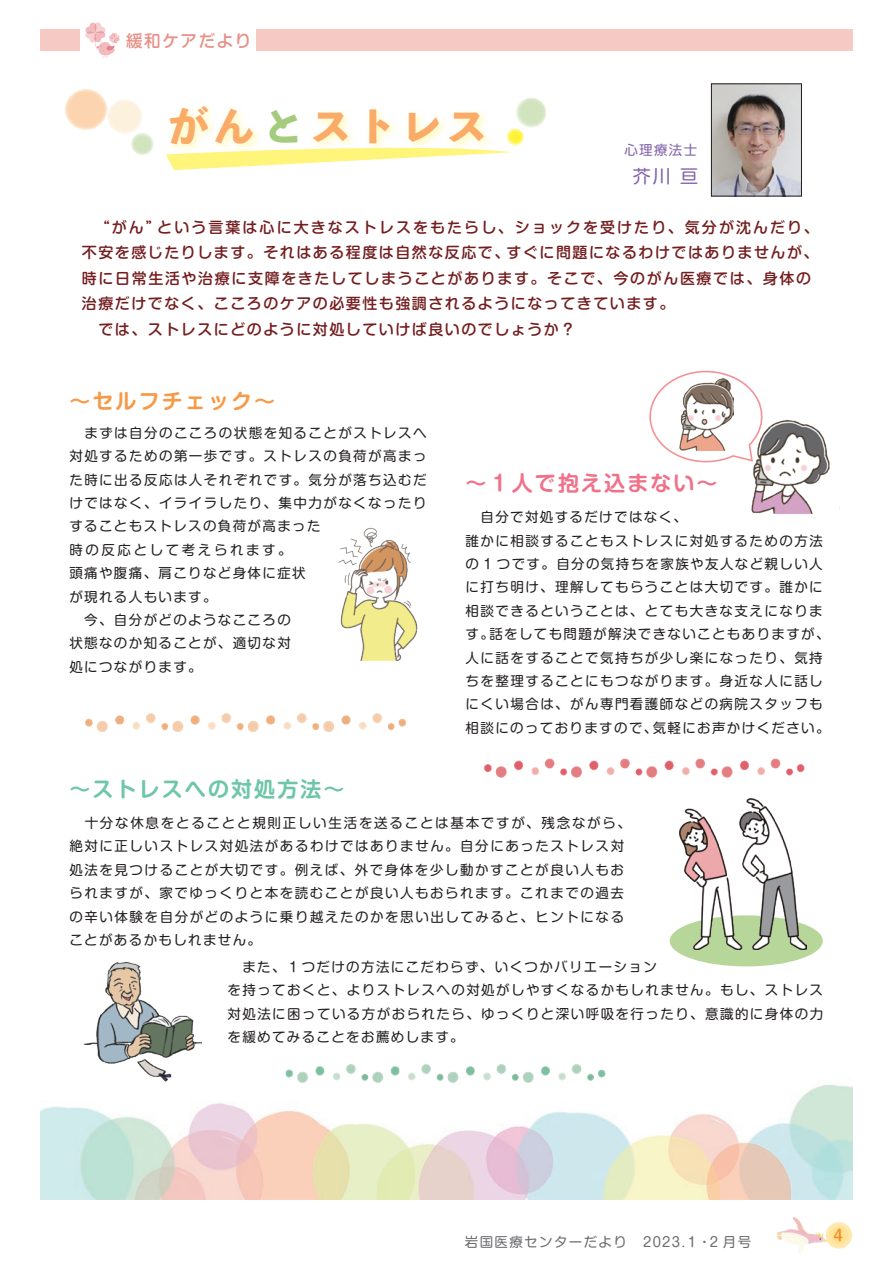
<style>
.page{position:relative;width:893px;height:1263px;background:#fff}
.page>*{position:absolute;margin:0;border:0;box-sizing:border-box;transform-origin:0 0}
.t1{font:41.25px "P Bunkyu Md Go Std EB";letter-spacing:.1em;color:#faab67}
.t2{font:700 21px "Shin M Go Pro De";letter-spacing:.1em;color:#6ec6a8}
.t3{font:700 21px "Shin M Go Pro De";letter-spacing:.1em;color:#f0718a}
.t4{font:700 21px "Shin M Go Pro De";letter-spacing:.1em;color:#f79a47}
.t5{font:18px "Shin M Go Pro";color:#8365ac}
.t6{font:500 16.5px "Shin M Go Pro";letter-spacing:.1em;color:#e88f86}
.t7{font:500 15px/25.5px "Shin M Go Pro";letter-spacing:.1em;color:#741e20}
.t8{font:500 15px "Shin M Go Pro";color:#f68b1f}
.t9{font:13.5px/23.4px "Shin M Go Pro";letter-spacing:.105em;color:#231f20}
.t10{font:13.5px "Shin M Go Pro";letter-spacing:.1em;color:#6c6d70}
.t11{font:13.5px "Shin M Go Pro";letter-spacing:.1em;color:#8365ac}
.s1{color:#a5cc7e}
</style>
<div class="page">
<div style="left:824px;top:1220px;width:30px;height:30px;background:#fff;opacity:.75"></div>
<img style="left:778px;top:1218px;width:50px;height:35px">
<img style="left:40px;top:1085px;width:813px;height:114px">
<div style="left:256px;top:30px;width:597px;height:21px;background:#f7c9c5"></div>
<div style="left:40px;top:30px;width:40px;height:21px;background:#f7c9c5"></div>
<svg style="left:85px;top:22px;width:35px;height:36px"></svg>
<img style="left:85px;top:713px;width:322px;height:19px">
<img style="left:484px;top:758px;width:321px;height:20px">
<img style="left:285px;top:1064px;width:321px;height:19px">
<img style="left:84px;top:962px;width:118px;height:120px">
<svg style="left:107px;top:99px;width:35px;height:35px"></svg>
<svg style="left:131px;top:133px;width:23px;height:22px"></svg>
<svg style="left:65px;top:89px;width:42px;height:41px"></svg>
<img style="left:751px;top:420px;width:79px;height:94px">
<svg style="left:649px;top:371px;width:114px;height:91px"></svg>
<img style="left:672px;top:379px;width:61px;height:71px">
<div style="left:670px;top:915px;width:153px;height:51px;background:#b7d699;border-radius:50%"></div>
<img style="left:680px;top:798px;width:126px;height:151px">
<img style="left:338px;top:527px;width:80px;height:135px">
<svg style="left:166px;top:98px;width:380px;height:72px"></svg>
<img style="left:713px;top:86px;width:87px;height:108px">
<div style="left:711px;top:84px;width:91px;height:112px;border:1px solid #231f20"></div>
<p class="t6" style="left:126px;top:27px;width:127px">緩和ケアだより</p>
<h1 class="t1" style="left:168px;top:95px;width:321px">がん<span class="s1">と</span>ストレス</h1>
<p class="t11" style="left:624px;top:139px;width:74px">心理療法士</p>
<h3 class="t5" style="left:633px;top:162px;width:67px">芥川 亘</h3>
<p class="t7" style="left:82px;top:213px;width:738px">　“がん”という言葉は心に大きなストレスをもたらし、ショックを受けたり、気分が沈んだり、不安を感じたりします。それはある程度は自然な反応で、すぐに問題になるわけではありませんが、時に日常生活や治療に支障をきたしてしまうことがあります。そこで、今のがん医療では、身体の治療だけでなく、こころのケアの必要性も強調されるようになってきています。<br>　では、ストレスにどのように対処していけば良いのでしょうか？</p>
<h2 class="t4" style="left:69px;top:384px;width:207px">～セルフチェック～</h2>
<p class="t9" style="left:69px;top:419px;width:359px">　まずは自分のこころの状態を知ることがストレスへ対処するための第一歩です。ストレスの負荷が高まった時に出る反応は人それぞれです。気分が落ち込むだけではなく、イライラしたり、集中力がなくなったりすることもストレスの負荷が高まった<br>時の反応として考えられます。<br>頭痛や腹痛、肩こりなど身体に症状<br>が現れる人もいます。<br>　今、自分がどのようなこころの<br>状態なのか知ることが、適切な対<br>処につながります。</p>
<h2 class="t3" style="left:466px;top:466px;width:253px">～１人で抱え込まない～</h2>
<p class="t9" style="left:466px;top:504px;width:365px">　自分で対処するだけではなく、<br>誰かに相談することもストレスに対処するための方法の 1 つです。自分の気持ちを家族や友人など親しい人に打ち明け、理解してもらうことは大切です。誰かに相談できるということは、とても大きな支えになります。話をしても問題が解決できないこともありますが、人に話をすることで気持ちが少し楽になったり、気持ちを整理することにもつながります。身近な人に話しにくい場合は、がん専門看護師などの病院スタッフも相談にのっておりますので、気軽にお声かけください。</p>
<h2 class="t2" style="left:69px;top:772px;width:277px">～ストレスへの対処方法～</h2>
<p class="t9" style="left:69px;top:810px;width:563px">　十分な休息をとることと規則正しい生活を送ることは基本ですが、残念ながら、絶対に正しいストレス対処法があるわけではありません。自分にあったストレス対処法を見つけることが大切です。例えば、外で身体を少し動かすことが良い人もおられますが、家でゆっくりと本を読むことが良い人もおられます。これまでの過去の辛い体験を自分がどのように乗り越えたのかを思い出してみると、ヒントになることがあるかもしれません。</p>
<p class="t9" style="left:227px;top:953px;width:597px">　また、１つだけの方法にこだわらず、いくつかバリエーション<br>を持っておくと、よりストレスへの対処がしやすくなるかもしれません。もし、ストレス対処法に困っている方がおられたら、ゆっくりと深い呼吸を行ったり、意識的に身体の力を緩めてみることをお薦めします。</p>
<p class="t10" style="left:465px;top:1231px;width:288px">岩国医療センターだより　2023.1・2 月号</p>
<p class="t8" style="left:834px;top:1223px;width:11px">4</p>
</div>
